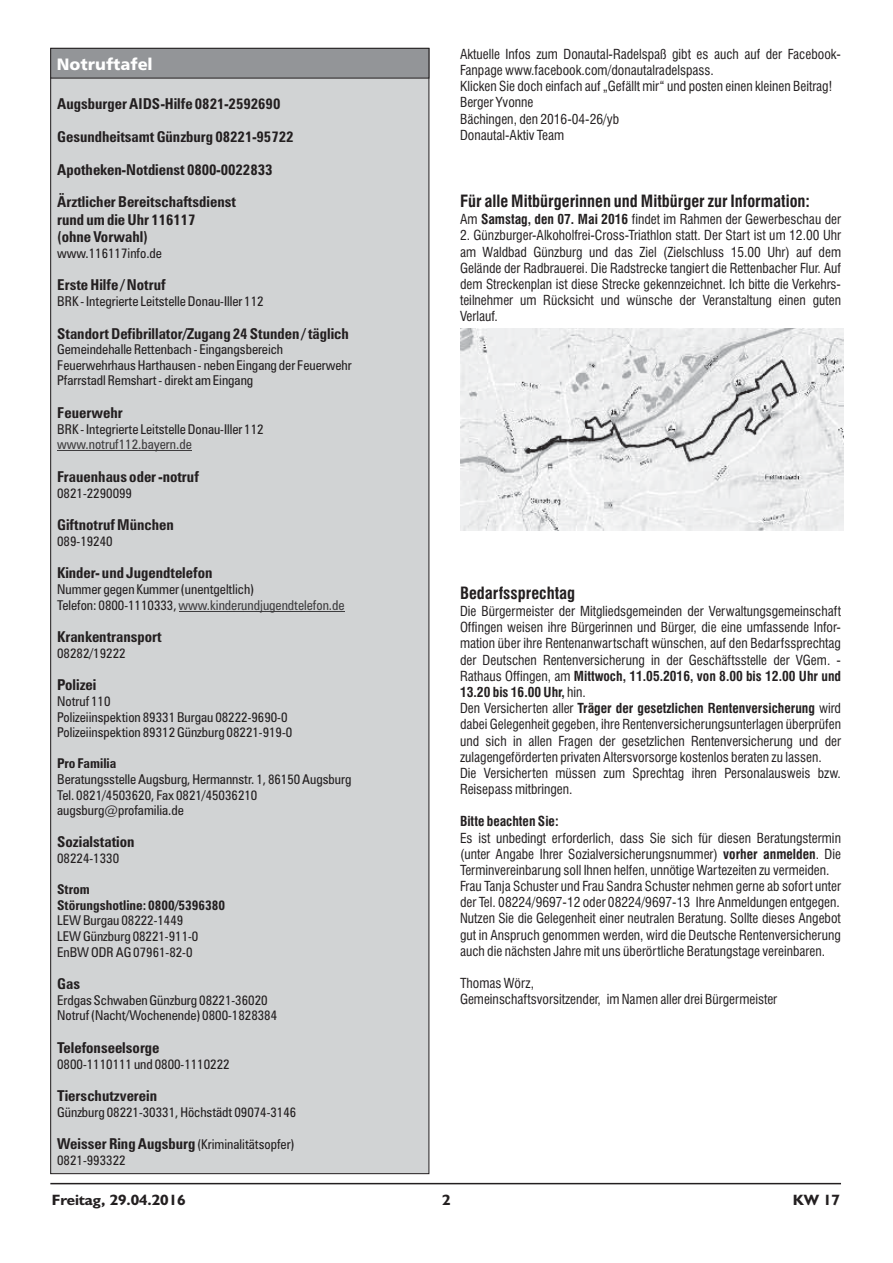
<style>
.page{position:relative;width:893px;height:1263px;background:#fff}
.page>*{position:absolute;margin:0;border:0;box-sizing:border-box;transform-origin:0 0}
.t1{font:700 condensed 16.5px "Swiss 721 BT";color:#231f20}
.t2{font:16.5px "Humanist 777 BT Black B";color:#fff}
.t3{font:700 condensed 15px/32.8px "Zurich BT";color:#231f20}
.t4{font:700 15px "Humanist 521 BT";letter-spacing:-.005em;color:#231f20;scale:1.04 1}
.t5{font:condensed 13.5px/16.2px "Swiss 721 BT";color:#231f20}
.t6{font:condensed 13.5px/15.6px "Zurich BT";color:#231f20}
.t7{font:700 condensed 13.5px/15.6px "Zurich BT";color:#231f20}
.t8{font:condensed 13.5px "Zurich BT";color:#3e3d3f}
.t9{font:700 condensed 13.5px "Swiss 721 BT";color:#231f20}
.s1{color:#3e3d3f}
.s2{font-weight:700;font-size:15px}
.s3{font-weight:700}
</style>
<div class="page">
<div style="left:51px;top:48px;width:378px;height:1126px;background:#d1d3d4"></div>
<hr style="left:50px;top:1183px;width:791px;height:1px;background:#231f20">
<hr style="left:57px;top:450px;width:135px;height:1px;background:#3e3d3f">
<hr style="left:179px;top:611px;width:166px;height:1px;background:#3e3d3f">
<div style="left:51px;top:48px;width:378px;height:30px;background:#939598"></div>
<div style="left:51px;top:48px;width:378px;height:30px;border:1px solid #231f20"></div>
<img style="left:460px;top:328px;width:383px;height:203px">
<p class="t2" style="left:57px;top:57px;width:97px">Notruftafel</p>
<p class="t3" style="left:57px;top:89px;width:238px">Augsburger AIDS-Hilfe 0821-2592690<br>Gesundheitsamt Günzburg 08221-95722<br>Apotheken-Notdienst 0800-0022833<br>Ärztlicher Bereitschaftsdienst</p>
<p class="t3" style="left:57px;top:212px;width:140px;line-height:17.2px">rund um die Uhr 116117 (ohne Vorwahl)</p>
<p class="t6" style="left:57px;top:246px;width:106px">www.116117info.de</p>
<p class="t3" style="left:57px;top:270px;width:110px">Erste Hilfe / Notruf</p>
<p class="t6" style="left:57px;top:295px;width:208px">BRK - Integrierte Leitstelle Donau-Iller 112</p>
<p class="t3" style="left:57px;top:318px;width:293px">Standort Defibrillator/Zugang 24 Stunden / täglich</p>
<p class="t6" style="left:57px;top:343px;width:296px">Gemeindehalle Rettenbach - Eingangsbereich<br>Feuerwehrhaus Harthausen - neben Eingang der Feuerwehr<br>Pfarrstadl Remshart - direkt am Eingang</p>
<p class="t3" style="left:57px;top:398px;width:67px">Feuerwehr</p>
<p class="t6" style="left:57px;top:422px;width:208px">BRK - Integrierte Leitstelle Donau-Iller 112</p>
<p class="t3" style="left:57px;top:461px;width:143px">Frauenhaus oder -notruf</p>
<p class="t6" style="left:57px;top:486px;width:76px">0821-2290099</p>
<p class="t3" style="left:57px;top:510px;width:118px">Giftnotruf München</p>
<p class="t6" style="left:57px;top:535px;width:57px">089-19240</p>
<p class="t3" style="left:57px;top:558px;width:157px">Kinder- und Jugendtelefon</p>
<p class="t6" style="left:57px;top:583px;width:289px">Nummer gegen Kummer (unentgeltlich)<br>Telefon: 0800-1110333,<span class="s1">www.kinderundjugendtelefon.de</span></p>
<p class="t3" style="left:57px;top:622px;width:106px">Krankentransport</p>
<p class="t6" style="left:57px;top:647px;width:70px">08282/19222</p>
<p class="t3" style="left:57px;top:670px;width:41px">Polizei</p>
<p class="t6" style="left:57px;top:695px;width:237px">Notruf 110<br>Polizeiinspektion 89331 Burgau 08222-9690-0<br>Polizeiinspektion 89312 Günzburg 08221-919-0</p>
<p class="t7" style="left:57px;top:757px;width:61px">Pro Familia</p>
<p class="t6" style="left:57px;top:773px;width:296px">Beratungsstelle Augsburg, Hermannstr. 1, 86150 Augsburg<br>Tel. 0821/4503620, Fax 0821/45036210 augsburg@profamilia.de</p>
<p class="t3" style="left:57px;top:827px;width:79px">Sozialstation</p>
<p class="t6" style="left:57px;top:852px;width:63px">08224-1330</p>
<p class="t7" style="left:57px;top:883px;width:169px">Strom<br>Störungshotline: 0800/5396380</p>
<p class="t6" style="left:57px;top:914px;width:143px">LEW Burgau 08222-1449<br>LEW Günzburg 08221-911-0<br>EnBW ODR AG 07961-82-0</p>
<p class="t3" style="left:57px;top:969px;width:24px">Gas</p>
<p class="t6" style="left:57px;top:993px;width:221px">Erdgas Schwaben Günzburg 08221-36020<br>Notruf (Nacht/Wochenende) 0800-1828384</p>
<p class="t3" style="left:57px;top:1032px;width:104px">Telefonseelsorge</p>
<p class="t6" style="left:57px;top:1057px;width:174px">0800-1110111 und 0800-1110222</p>
<p class="t3" style="left:57px;top:1081px;width:101px">Tierschutzverein</p>
<p class="t6" style="left:57px;top:1106px;width:241px">Günzburg 08221-30331, Höchstädt 09074-3146</p>
<p class="t6" style="left:57px;top:1138px;width:239px"><span class="s2">Weisser Ring Augsburg</span> (Kriminalitätsopfer)<br>0821-993322</p>
<p class="t8" style="left:57px;top:440px;width:136px">www.notruf112.bayern.de</p>
<p class="t5" style="left:460px;top:47px;width:382px">Aktuelle Infos zum Donautal-Radelspaß gibt es auch auf der Facebook-Fanpage www.facebook.com/donautalradelspass.<br>Klicken Sie doch einfach auf „Gefällt mir“ und posten einen kleinen Beitrag!<br>Berger Yvonne<br>Bächingen, den 2016-04-26/yb<br>Donautal-Aktiv Team</p>
<p class="t1" style="left:460px;top:195px;width:352px">Für alle Mitbürgerinnen und Mitbürger zur Information:</p>
<p class="t5" style="left:460px;top:212px;width:382px">Am <span class="s3">Samstag, den 07. Mai 2016</span> findet im Rahmen der Gewerbeschau der</p>
<p class="t5" style="left:460px;top:229px;width:382px;text-align:justify">2. Günzburger-Alkoholfrei-Cross-Triathlon statt. Der Start ist um 12.00 Uhr am Waldbad Günzburg und das Ziel (Zielschluss 15.00 Uhr) auf dem Gelände der Radbrauerei. Die Radstrecke tangiert die Rettenbacher Flur. Auf dem Streckenplan ist diese Strecke gekennzeichnet. Ich bitte die Verkehrs&shy;teilnehmer um Rücksicht und wünsche der Veranstaltung einen guten Verlauf.</p>
<p class="t1" style="left:460px;top:587px;width:117px">Bedarfssprechtag</p>
<p class="t5" style="left:460px;top:604px;width:383px">Die Bürgermeister der Mitgliedsgemeinden der Verwaltungsgemeinschaft Offingen weisen ihre Bürgerinnen und Bürger, die eine umfassende Infor&shy;mation über ihre Rentenanwartschaft wünschen, auf den Bedarfssprechtag der Deutschen Rentenversicherung in der Geschäftsstelle der VGem. - Rathaus Offingen, am <span class="s3">Mittwoch, 11.05.2016, von 8.00 bis 12.00 Uhr und 13.20 bis 16.00 Uhr,</span> hin.<br>Den Versicherten aller <span class="s3">Träger der gesetzlichen Rentenversicherung</span> wird dabei Gelegenheit gegeben, ihre Rentenversicherungsunterlagen überprüfen und sich in allen Fragen der gesetzlichen Rentenversicherung und der zulagengeförderten privaten Altersvorsorge kostenlos beraten zu lassen.<br>Die Versicherten müssen zum Sprechtag ihren Personalausweis bzw.<br>Reisepass mitbringen.</p>
<p class="t9" style="left:460px;top:816px;width:100px">Bitte beachten Sie:</p>
<p class="t5" style="left:460px;top:831px;width:382px">Es ist unbedingt erforderlich, dass Sie sich für diesen Beratungstermin (unter Angabe Ihrer Sozialversicherungsnummer) <span class="s3">vorher anmelden</span>. Die Terminvereinbarung soll Ihnen helfen, unnötige Wartezeiten zu vermeiden.<br>Frau Tanja Schuster und Frau Sandra Schuster nehmen gerne ab sofort unter der Tel. 08224/9697-12 oder 08224/9697-13 Ihre Anmeldungen entgegen.<br>Nutzen Sie die Gelegenheit einer neutralen Beratung. Sollte dieses Angebot gut in Anspruch genommen werden, wird die Deutsche Rentenversicherung auch die nächsten Jahre mit uns überörtliche Beratungstage vereinbaren.</p>
<p class="t5" style="left:460px;top:976px;width:319px">Thomas Wörz,<br>Gemeinschaftsvorsitzender, im Namen aller drei Bürgermeister</p>
<p class="t4" style="left:52px;top:1191px;width:130px">Freitag, 29.04.2016</p>
<p class="t4" style="left:442px;top:1191px;width:10px">2</p>
<p class="t4" style="left:793px;top:1191px;width:47px">KW 17</p>
</div>
